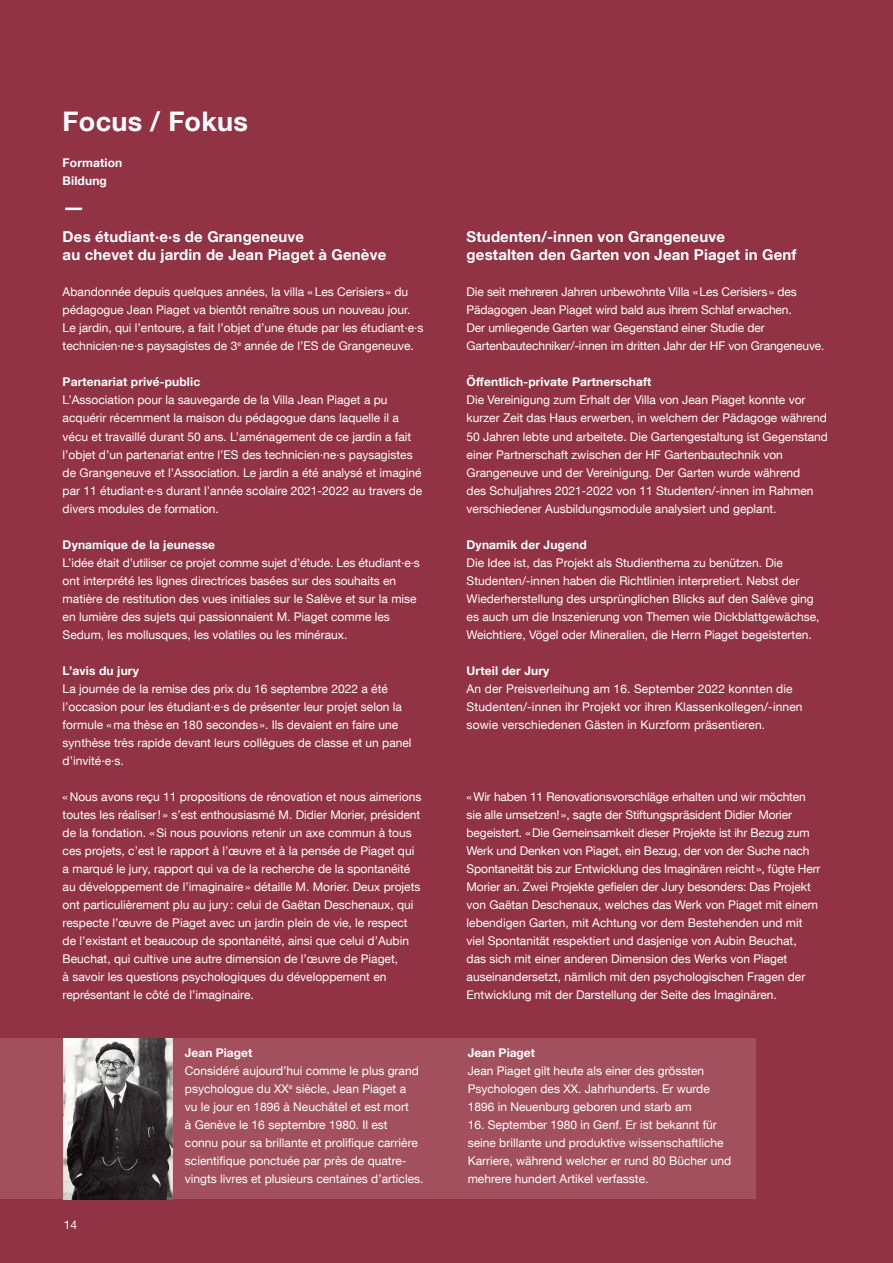
<style>
.page{position:relative;width:893px;height:1263px;background:#913344}
.page>*{position:absolute;margin:0;border:0;box-sizing:border-box;transform-origin:0 0}
.t1{font:700 27px "Helvetica Neue LT Com";letter-spacing:.01em;color:#fff}
.t2{font:700 22.5px "Helvetica Neue LT Com";color:#fff}
.t3{font:700 15px/18px "Helvetica Neue LT Com";letter-spacing:.01em;color:#fff}
.t4{font:12px/18px "Helvetica Neue LT Com";color:#fff}
.t5{font:700 12px/18px "Helvetica Neue LT Com";letter-spacing:.01em;color:#fff}
</style>
<div class="page">
<img style="left:64px;top:1038px;width:108px;height:161px">
<div style="left:0;top:1038px;width:64px;height:161px;background:#a2505d"></div>
<div style="left:172px;top:1038px;width:583px;height:161px;background:#a2505d"></div>
<h1 class="t1" style="left:63px;top:105px;width:187px">Focus / Fokus</h1>
<p class="t5" style="left:63px;top:154px;width:61px">Formation<br>Bildung</p>
<h2 class="t2" style="left:63px;top:193px;width:24px">—</h2>
<p class="t3" style="left:63px;top:228px;width:325px">Des étudiant·e·s de Grangeneuve<br>au chevet du jardin de Jean Piaget à Genève</p>
<p class="t4" style="left:63px;top:283px;width:362px">Abandonnée depuis quelques années, la villa «Les Cerisiers » du pédagogue Jean Piaget va bientôt renaître sous un nouveau jour.<br>Le jardin, qui l’entoure, a fait l’objet d’une étude par les étudiant·e·s technicien·ne·s paysagistes de 3<sup>e</sup> année de l’ES de Grangeneuve.</p>
<p class="t5" style="left:63px;top:373px;width:139px">Partenariat privé-public</p>
<p class="t4" style="left:63px;top:391px;width:361px">L’Association pour la sauvegarde de la Villa Jean Piaget a pu acquérir récemment la maison du pédagogue dans laquelle il a vécu et travaillé durant 50 ans. L’aménagement de ce jardin a fait l’objet d’un partenariat entre l’ES des technicien·ne·s paysagistes de Grangeneuve et l’Association. Le jardin a été analysé et imaginé par 11 étudiant·e·s durant l’année scolaire 2021-2022 au travers de divers modules de formation.</p>
<p class="t5" style="left:63px;top:535px;width:154px">Dynamique de la jeunesse</p>
<p class="t4" style="left:63px;top:553px;width:359px">L’idée était d’utiliser ce projet comme sujet d’étude. Les étudiant·e·s ont interprété les lignes directrices basées sur des souhaits en matière de restitution des vues initiales sur le Salève et sur la mise en lumière des sujets qui passionnaient M. Piaget comme les Sedum, les mollusques, les volatiles ou les minéraux.</p>
<p class="t5" style="left:63px;top:661px;width:78px">L’avis du jury</p>
<p class="t4" style="left:63px;top:679px;width:350px">La journée de la remise des prix du 16 septembre 2022 a été l’occasion pour les étudiant·e·s de présenter leur projet selon la formule «ma thèse en 180 secondes ». Ils devaient en faire une synthèse très rapide devant leurs collègues de classe et un panel d’invité·e·s.</p>
<p class="t4" style="left:63px;top:787px;width:360px">«Nous avons reçu 11 propositions de rénovation et nous aimerions toutes les réaliser! » s’est enthousiasmé M. Didier Morier, président de la fondation. «Si nous pouvions retenir un axe commun à tous ces projets, c’est le rapport à l’œuvre et à la pensée de Piaget qui a marqué le jury, rapport qui va de la recherche de la spontanéité au développement de l’imaginaire» détaille M. Morier. Deux projets ont particulièrement plu au jury : celui de Gaëtan Deschenaux, qui respecte l’œuvre de Piaget avec un jardin plein de vie, le respect de l’existant et beaucoup de spontanéité, ainsi que celui d’Aubin Beuchat, qui cultive une autre dimension de l’œuvre de Piaget,<br>à savoir les questions psychologiques du développement en représentant le côté de l’imaginaire.</p>
<p class="t4" style="left:64px;top:1215px;width:15px">14</p>
<p class="t5" style="left:185px;top:1043px;width:69px">Jean Piaget</p>
<p class="t4" style="left:185px;top:1061px;width:240px">Considéré aujourd’hui comme le plus grand psychologue du XX<sup>e</sup> siècle, Jean Piaget a<br>vu le jour en 1896 à Neuchâtel et est mort<br>à Genève le 16 septembre 1980. Il est connu pour sa brillante et prolifique carrière scientifique ponctuée par près de quatre&shy;vingts livres et plusieurs centaines d’articles.</p>
<p class="t3" style="left:467px;top:228px;width:331px">Studenten/-innen von Grangeneuve<br>gestalten den Garten von Jean Piaget in Genf</p>
<p class="t4" style="left:467px;top:283px;width:359px">Die seit mehreren Jahren unbewohnte Villa «Les Cerisiers» des Pädagogen Jean Piaget wird bald aus ihrem Schlaf erwachen.<br>Der umliegende Garten war Gegenstand einer Studie der Gartenbautechniker/-innen im dritten Jahr der HF von Grangeneuve.</p>
<p class="t5" style="left:467px;top:373px;width:186px">Öffentlich-private Partnerschaft</p>
<p class="t4" style="left:467px;top:391px;width:363px">Die Vereinigung zum Erhalt der Villa von Jean Piaget konnte vor kurzer Zeit das Haus erwerben, in welchem der Pädagoge während 50 Jahren lebte und arbeitete. Die Gartengestaltung ist Gegenstand einer Partnerschaft zwischen der HF Gartenbautechnik von Grangeneuve und der Vereinigung. Der Garten wurde während<br>des Schuljahres 2021-2022 von 11 Studenten/-innen im Rahmen verschiedener Ausbildungsmodule analysiert und geplant.</p>
<p class="t5" style="left:467px;top:535px;width:122px">Dynamik der Jugend</p>
<p class="t4" style="left:467px;top:553px;width:354px">Die Idee ist, das Projekt als Studienthema zu benützen. Die Studenten/-innen haben die Richtlinien interpretiert. Nebst der Wiederherstellung des ursprünglichen Blicks auf den Salève ging es auch um die Inszenierung von Themen wie Dickblattgewächse, Weichtiere, Vögel oder Mineralien, die Herrn Piaget begeisterten.</p>
<p class="t5" style="left:467px;top:661px;width:84px">Urteil der Jury</p>
<p class="t4" style="left:467px;top:679px;width:337px">An der Preisverleihung am 16. September 2022 konnten die<br>Studenten/-innen ihr Projekt vor ihren Klassenkollegen/-innen sowie verschiedenen Gästen in Kurzform präsentieren.</p>
<p class="t4" style="left:467px;top:787px;width:355px">«Wir haben 11 Renovationsvorschläge erhalten und wir möchten sie alle umsetzen!», sagte der Stiftungspräsident Didier Morier begeistert. «Die Gemeinsamkeit dieser Projekte ist ihr Bezug zum Werk und Denken von Piaget, ein Bezug, der von der Suche nach Spontaneität bis zur Entwicklung des Imaginären reicht», fügte Herr Morier an. Zwei Projekte gefielen der Jury besonders: Das Projekt von Gaëtan Deschenaux, welches das Werk von Piaget mit einem lebendigen Garten, mit Achtung vor dem Bestehenden und mit viel Spontanität respektiert und dasjenige von Aubin Beuchat,<br>das sich mit einer anderen Dimension des Werks von Piaget auseinandersetzt, nämlich mit den psychologischen Fragen der Entwicklung mit der Darstellung der Seite des Imaginären.</p>
<p class="t5" style="left:468px;top:1043px;width:69px">Jean Piaget</p>
<p class="t4" style="left:468px;top:1061px;width:244px">Jean Piaget gilt heute als einer des grössten<br>Psychologen des XX. Jahrhunderts. Er wurde<br>1896 in Neuenburg geboren und starb am</p>
<p class="t4" style="left:468px;top:1115px;width:265px">16. September 1980 in Genf. Er ist bekannt für seine brillante und produktive wissenschaftliche Karriere, während welcher er rund 80 Bücher und mehrere hundert Artikel verfasste.</p>
</div>
